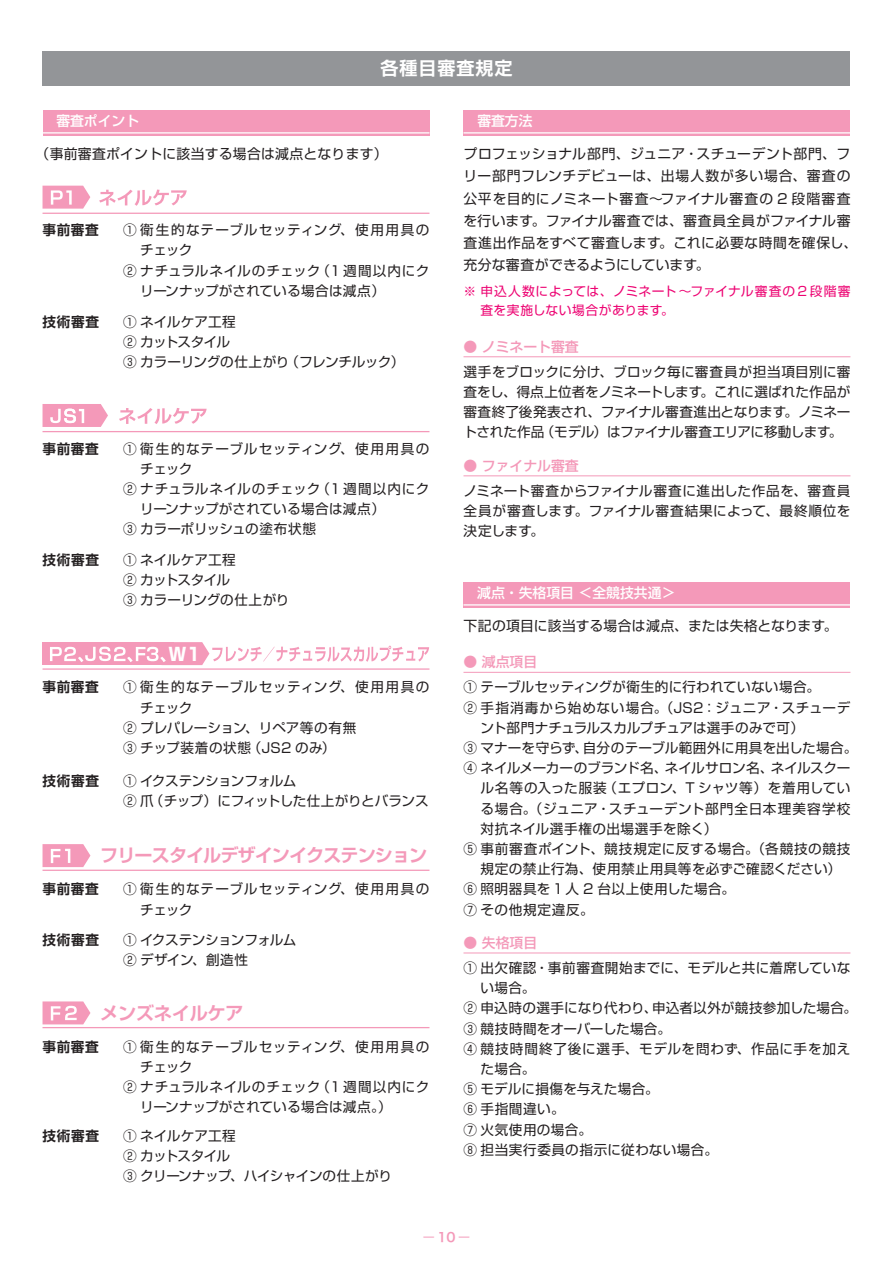
<style>
.page{position:relative;width:893px;height:1263px;background:#fff}
.page>*{position:absolute;margin:0;border:0;box-sizing:border-box;transform-origin:0 0}
.t1{font:700 18px "Shin Go Pro De";letter-spacing:-.05em;color:#f499b9}
.t2{font:700 18px "Shin Go Pro De";letter-spacing:-.01em;color:#f499b9}
.t3{font:700 18px "Shin Go Pro De";letter-spacing:.05em;color:#fff}
.t4{font:700 18px "Shin Go Pro";color:#fff}
.t5{font:13.8px/22.4px "Shin Go Pro";letter-spacing:.02em;color:#231f20}
.t6{font:13.8px "Shin Go Pro";color:#231f20}
.t7{font:500 13.8px "Shin Go Pro";color:#fff}
.t8{font:500 13.8px "Shin Go Pro";color:#f499b9}
.t9{font:13.65px/20.2px "Shin Go Pro";letter-spacing:.02em;color:#231f20}
.t10{font:13.65px/20.2px "Shin Go Pro";letter-spacing:-.015em;color:#231f20}
.t11{font:13.65px "Shin Go Pro";letter-spacing:.1em;color:#231f20}
.t12{font:13.65px/20.2px "Shin Go Pro";letter-spacing:-.04em;color:#231f20}
.t13{font:13.65px/20.2px "Shin Go Pro";letter-spacing:.04em;color:#231f20}
.t14{font:13.65px/20.2px "Shin Go Pro";letter-spacing:-.005em;color:#231f20}
.t15{font:13.65px/20.2px "Shin Go Pro";letter-spacing:.05em;color:#231f20}
.t16{font:700 13.65px "Shin Go Pro De";letter-spacing:.05em;color:#231f20}
.t17{font:13.65px/20.2px "Shin Go Pro";letter-spacing:-.03em;color:#231f20}
.t18{font:13.65px/20.2px "Shin Go Pro";letter-spacing:.06em;color:#231f20}
.t19{font:13.65px "Shin Go Pro";color:#231f20}
.t20{font:13.65px "Shin Go Pro";letter-spacing:-.035em;color:#231f20}
.t21{font:12.75px/19.2px "Shin Go Pro";letter-spacing:.035em;color:#ed0372}
.t22{font:12.75px "Hira Kaku Std W3";color:#f499b9}
.s1{font-family:"Hira Kaku Std W6"}
</style>
<div class="page">
<div style="left:43px;top:51px;width:807px;height:34px;background:#939598"></div>
<div style="left:43px;top:111px;width:386px;height:25px;background:#f499b9"></div>
<hr style="left:43px;top:132px;width:386px;height:2px;background:#fff">
<div style="left:463px;top:111px;width:387px;height:25px;background:#f499b9"></div>
<hr style="left:463px;top:132px;width:387px;height:2px;background:#fff">
<hr style="left:43px;top:213px;width:386px;height:1px;background:#f499b9">
<hr style="left:43px;top:431px;width:386px;height:1px;background:#f499b9">
<hr style="left:43px;top:668px;width:386px;height:2px;background:#f499b9">
<hr style="left:463px;top:356px;width:387px;height:1px;background:#f499b9">
<hr style="left:463px;top:475px;width:387px;height:1px;background:#f499b9">
<hr style="left:463px;top:672px;width:387px;height:1px;background:#f499b9">
<div style="left:463px;top:583px;width:387px;height:25px;background:#f499b9"></div>
<hr style="left:463px;top:604px;width:387px;height:1px;background:#fff">
<hr style="left:463px;top:952px;width:387px;height:1px;background:#f499b9">
<div style="left:43px;top:642px;width:131px;height:23px;background:#f499b9"></div>
<svg style="left:99px;top:190px;width:88px;height:16px"></svg>
<svg style="left:43px;top:186px;width:47px;height:23px"></svg>
<svg style="left:119px;top:408px;width:88px;height:16px"></svg>
<svg style="left:43px;top:404px;width:65px;height:23px"></svg>
<hr style="left:43px;top:870px;width:386px;height:1px;background:#f499b9">
<svg style="left:43px;top:844px;width:47px;height:23px"></svg>
<hr style="left:43px;top:1027px;width:386px;height:1px;background:#f499b9">
<svg style="left:43px;top:1001px;width:47px;height:23px"></svg>
<svg style="left:50px;top:642px;width:379px;height:23px"></svg>
<p class="t7" style="left:43px;top:110px;width:98px">　審査ポイント</p>
<h1 class="t3" style="left:380px;top:53px;width:133px">各種目審査規定</h1>
<p class="t7" style="left:463px;top:110px;width:71px">　審査方法</p>
<p class="t5" style="left:36px;top:141px;width:354px">（事前審査ポイントに該当する場合は減点となります）</p>
<p class="t16" style="left:43px;top:219px;width:58px">事前審査</p>
<p class="t16" style="left:43px;top:310px;width:58px">技術審査</p>
<p class="t11" style="left:123px;top:219px;width:308px">1 衛生的なテーブルセッティング、使用用具の</p>
<p class="t9" style="left:123px;top:259px;width:199px">2 ナチュラルネイルのチェック</p>
<p class="t9" style="left:140px;top:238px;width:53px">チェック</p>
<p class="t9" style="left:140px;top:259px;width:291px;text-indent:176px">（1週間以内にクリーンナップがされている場合は減点(</p>
<p class="t10" style="left:123px;top:310px;width:168px">1 ネイルケア工程<br>2 カットスタイル<br>3 カラーリングの仕上がり</p>
<p class="t12" style="left:285px;top:350px;width:121px">（フレンチルック(</p>
<p class="t16" style="left:43px;top:437px;width:58px">事前審査</p>
<p class="t11" style="left:123px;top:437px;width:308px">1 衛生的なテーブルセッティング、使用用具の</p>
<p class="t9" style="left:123px;top:477px;width:199px">2 ナチュラルネイルのチェック</p>
<p class="t10" style="left:123px;top:517px;width:194px">3 カラーポリッシュの塗布状態</p>
<p class="t9" style="left:140px;top:457px;width:53px">チェック</p>
<p class="t9" style="left:140px;top:477px;width:291px;text-indent:176px">（1週間以内にクリーンナップがされている場合は減点(</p>
<p class="t16" style="left:43px;top:548px;width:58px">技術審査</p>
<p class="t10" style="left:123px;top:548px;width:168px">1 ネイルケア工程<br>2 カットスタイル<br>3 カラーリングの仕上がり</p>
<h1 class="t4" style="left:168px;top:640px;width:34px">W1</h1>
<p class="t16" style="left:43px;top:676px;width:58px">事前審査</p>
<p class="t11" style="left:123px;top:676px;width:308px">1 衛生的なテーブルセッティング、使用用具の</p>
<p class="t9" style="left:123px;top:716px;width:235px">2 プレパレーション、リペア等の有無<br>3 チップ装着の状態</p>
<p class="t9" style="left:140px;top:696px;width:53px">チェック</p>
<p class="t9" style="left:248px;top:736px;width:89px">（JS2 のみ(</p>
<p class="t16" style="left:43px;top:769px;width:58px">技術審査</p>
<p class="t12" style="left:123px;top:769px;width:175px">1 イクステンションフォルム<br>2爪</p>
<p class="t12" style="left:150px;top:789px;width:280px">（チップ）にフィットした仕上がりとバランス</p>
<h1 class="t1" style="left:100px;top:841px;width:329px">フリースタイルデザインイクステンション</h1>
<p class="t16" style="left:43px;top:878px;width:58px">事前審査</p>
<p class="t16" style="left:43px;top:929px;width:58px">技術審査</p>
<p class="t18" style="left:140px;top:877px;width:291px;text-indent:-17px">① 衛生的なテーブルセッティング、使用用具のチェック</p>
<p class="t12" style="left:123px;top:928px;width:175px">1 イクステンションフォルム<br>2 デザイン、創造性</p>
<h1 class="t2" style="left:100px;top:998px;width:145px">メンズネイルケア</h1>
<p class="t16" style="left:43px;top:1035px;width:58px">事前審査</p>
<p class="t16" style="left:43px;top:1124px;width:58px">技術審査</p>
<p class="t11" style="left:123px;top:1035px;width:308px">1 衛生的なテーブルセッティング、使用用具の</p>
<p class="t9" style="left:123px;top:1075px;width:199px">2 ナチュラルネイルのチェック</p>
<p class="t9" style="left:140px;top:1055px;width:53px">チェック</p>
<p class="t9" style="left:140px;top:1075px;width:291px;text-indent:176px">（1週間以内にクリーンナップがされている場合は減点 (。</p>
<p class="t17" style="left:123px;top:1124px;width:270px">1 ネイルケア工程<br>2 カットスタイル<br>3 クリーンナップ、ハイシャインの仕上がり</p>
<p class="t6" style="left:463px;top:142px;width:388px">プロフェッショナル部門、ジュニア・スチューデント部門、フ</p>
<p class="t5" style="left:463px;top:163px;width:395px">リー部門フレンチデビューは、出場人数が多い場合、審査の公平を目的にノミネート審査～ファイナル審査の 2 段階審査を行います。ファイナル審査では、審査員全員がファイナル審査進出作品をすべて審査します。これに必要な時間を確保し、充分な審査ができるようにしています。</p>
<p class="t21" style="left:480px;top:280px;width:371px;text-indent:-17px">※ 申込人数によっては、ノミネート〜ファイナル審査の 2 段階審査を実施しない場合があります。</p>
<p class="t8" style="left:463px;top:335px;width:117px">● ノミネート審査</p>
<p class="t9" style="left:463px;top:360px;width:388px">選手をブロックに分け、ブロック毎に審査員が担当項目別に審</p>
<p class="t14" style="left:463px;top:380px;width:388px">査をし、得点上位者をノミネートします。これに選ばれた作品が</p>
<p class="t10" style="left:463px;top:400px;width:388px">審査終了後発表され、ファイナル審査進出となります。ノミネー</p>
<p class="t20" style="left:541px;top:421px;width:303px">（モデル）はファイナル審査エリアに移動します。</p>
<p class="t9" style="left:463px;top:420px;width:83px">トされた作品</p>
<p class="t8" style="left:463px;top:454px;width:117px">● ファイナル審査</p>
<p class="t9" style="left:463px;top:479px;width:388px;text-align:justify">ノミネート審査からファイナル審査に進出した作品を、審査員全員が審査します。ファイナル審査結果によって、最終順位を決定します。</p>
<p class="t7" style="left:463px;top:582px;width:213px">　減点・失格項目＜全競技共通&lt;</p>
<p class="t5" style="left:463px;top:613px;width:376px">下記の項目に該当する場合は減点、または失格となります。</p>
<p class="t8" style="left:463px;top:651px;width:75px">● 減点項目</p>
<p class="t9" style="left:463px;top:675px;width:388px">1 テーブルセッティングが衛生的に行われていない場合。<br>2 手指消毒から始めない場合。（JS2：ジュニア・スチューデ</p>
<p class="t14" style="left:463px;top:736px;width:205px">3 マナーを守らず、<br>4 ネイルメーカーのブランド名、</p>
<p class="t19" style="left:480px;top:716px;width:325px">ント部門ナチュラルスカルプチュアは選手のみで可(</p>
<p class="t9" style="left:583px;top:736px;width:276px">自分のテーブル範囲外に用具を出した場合。</p>
<p class="t9" style="left:771px;top:756px;width:81px">ネイルスクー</p>
<p class="t9" style="left:603px;top:756px;width:248px;text-indent:61px">ネイルサロン名、<br>（エプロン、T シャツ等）を着用してい</p>
<p class="t15" style="left:480px;top:776px;width:371px">ル名等の入った服装<br>る場合。（ジュニア・スチューデント部門全日本理美容学校対抗ネイル選手権の出場選手を除く(</p>
<p class="t9" style="left:480px;top:857px;width:362px">規定の禁止行為、使用禁止用具等を必ずご確認ください(</p>
<p class="t13" style="left:463px;top:837px;width:388px">5 事前審査ポイント、競技規定に反する場合。（各競技の競技</p>
<p class="t13" style="left:463px;top:877px;width:273px">6 照明器具を1 人 2 台以上使用した場合。<br>7 その他規定違反。</p>
<p class="t8" style="left:463px;top:931px;width:75px">● 失格項目</p>
<p class="t9" style="left:463px;top:956px;width:388px">1 出欠確認・事前審査開始までに、モデルと共に着席していな</p>
<p class="t9" style="left:463px;top:996px;width:388px">2 申込時の選手になり代わり、<br>3 競技時間をオーバーした場合。<br>4 競技時間終了後に選手、モデルを問わず、作品に手を加え</p>
<p class="t9" style="left:463px;top:1077px;width:256px">5 モデルに損傷を与えた場合。<br>6 手指間違い。<br>7 火気使用の場合。<br>8 担当実行委員の指示に従わない場合。</p>
<p class="t9" style="left:480px;top:976px;width:56px">い場合。</p>
<p class="t9" style="left:652px;top:996px;width:207px">申込者以外が競技参加した場合。</p>
<p class="t9" style="left:480px;top:1057px;width:56px">た場合。</p>
<p class="t22" style="left:422px;top:1228px;width:50px">ー<span class="s1">10</span>ー</p>
</div>
